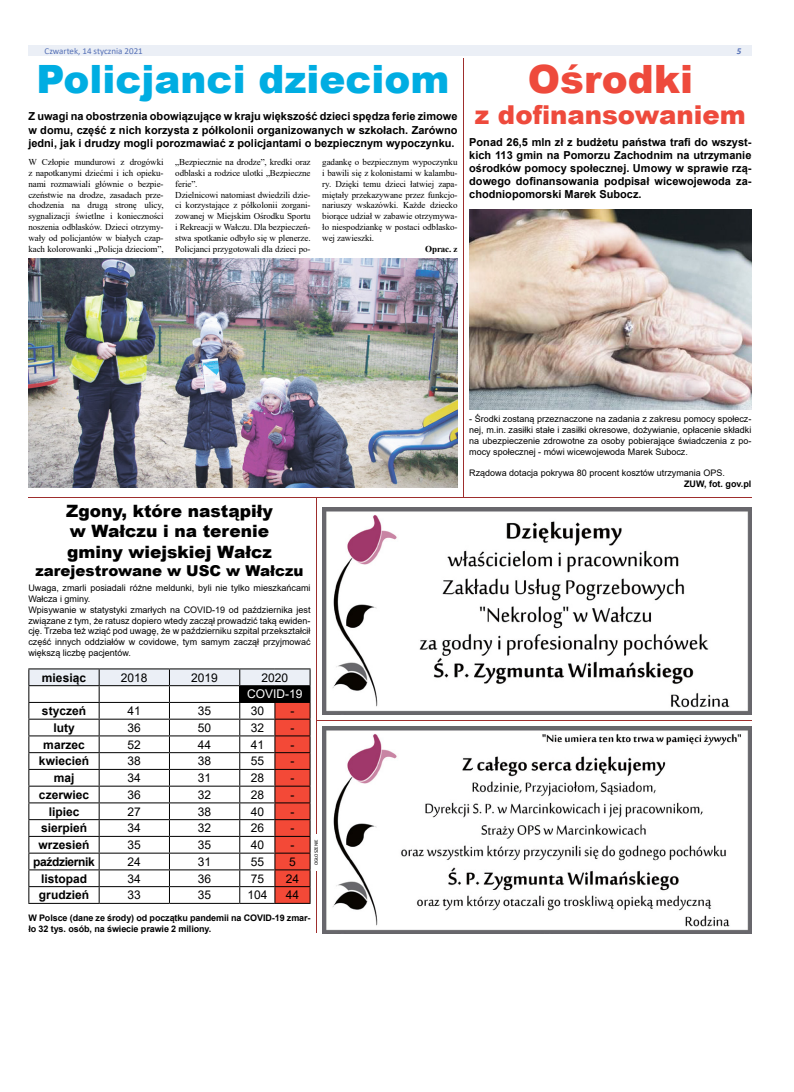
<style>
.page{position:relative;width:794px;height:1092px;background:#fff}
.page>*{position:absolute;margin:0;border:0;box-sizing:border-box;transform-origin:0 0}
.t1{font:900 39px "Arial";color:#00ade2}
.t2{font:900 39px "Arial";color:#ee4a3c}
.t3{font:900 26px "Arial";color:#ee4a3c}
.t4{font:900 17px/20.4px "Arial";color:#000}
.t5{font:900 15px "Arial";color:#000}
.t6{font:12px "Arial";color:#000}
.t7{font:700 12px "Arial";color:#000}
.t8{font:700 12px "Arial";letter-spacing:-.03em;color:#000}
.t9{font:12px "Arial";color:#fff}
.t10{font:700 11px/13.2px "Arial";color:#000;text-align:justify}
.t11{font:9px/10.8px "Times New Roman";letter-spacing:-.01em;color:#000;text-align:justify}
.t12{font:9px/10.8px "Arial";color:#000;text-align:justify}
.t13{font:700 9px/10.8px "Arial";letter-spacing:-.01em;color:#000}
.t14{font:9px "Calibri";color:#5570b6}
.t15{font:700 9px "Times New Roman";letter-spacing:-.01em;color:#000}
.t16{font:italic 700 9px "Calibri";color:#5570b6}
.t17{font:5px "Calibri";color:#000}
</style>
<div class="page">
<div style="left:28px;top:45px;width:723px;height:11px;background:#ebeff6"></div>
<hr style="left:28px;top:497px;width:723px;height:1px;background:#9e2e2d">
<hr style="left:316px;top:720px;width:435px;height:1px;background:#9e2e2d">
<hr style="left:316px;top:497px;width:1px;height:436px;background:#9e2e2d">
<img style="left:322px;top:726px;width:429px;height:207px">
<img style="left:322px;top:507px;width:429px;height:207px">
<img style="left:28px;top:259px;width:429px;height:229px">
<hr style="left:463px;top:59px;width:1px;height:439px;background:#9e2e2d">
<img style="left:469px;top:210px;width:282px;height:200px">
<hr style="left:28px;top:668px;width:71px;height:1px;background:#000">
<hr style="left:99px;top:668px;width:70px;height:1px;background:#000">
<hr style="left:169px;top:668px;width:71px;height:1px;background:#000">
<hr style="left:240px;top:668px;width:35px;height:1px;background:#000">
<hr style="left:275px;top:668px;width:35px;height:1px;background:#000">
<svg style="left:28px;top:669px;width:282px;height:233px"></svg>
<hr style="left:28px;top:902px;width:71px;height:1px;background:#000">
<hr style="left:99px;top:902px;width:70px;height:1px;background:#000">
<hr style="left:169px;top:902px;width:71px;height:1px;background:#000">
<hr style="left:240px;top:902px;width:35px;height:1px;background:#000">
<hr style="left:275px;top:902px;width:35px;height:1px;background:#000">
<hr style="left:314px;top:833px;width:4px;height:37px;background:#fff">
<p class="t14" style="left:45px;top:44px;width:100px">Czwartek, 14 stycznia 2021</p>
<p class="t16" style="left:736px;top:44px;width:6px">5</p>
<h1 class="t1" style="left:36px;top:51px;width:414px">Policjanci dzieciom</h1>
<p class="t10" style="left:28px;top:110px;width:431px">Z uwagi na obostrzenia obowiązujące w kraju większość dzieci spędza ferie zimowe w domu, część z nich korzysta z półkolonii organizowanych w szkołach. Zarówno jedni, jak i drudzy mogli porozmawiać z policjantami o bezpiecznym wypoczynku.</p>
<p class="t11" style="left:28px;top:156px;width:137px">W Człopie mundurowi z drogówki z napotkanymi dziećmi i ich opieku&shy;nami rozmawiali głównie o bezpie&shy;czeństwie na drodze, zasadach prze&shy;chodzenia na drugą stronę ulicy, sygnalizacji świetlne i konieczności noszenia odblasków. Dzieci otrzymy&shy;wały od policjantów w białych czap&shy;kach kolorowanki „Policja dzieciom”,</p>
<p class="t11" style="left:175px;top:156px;width:137px;text-align:left">„Bezpiecznie na drodze”, kredki oraz odblaski a rodzice ulotki „Bezpieczne ferie”.<br>Dzielnicowi natomiast dwiedzili dzie&shy;ci korzystające z półkolonii zorgani&shy;zowanej w Miejskim Ośrodku Sportu i Rekreacji w Wałczu. Dla bezpieczeń&shy;stwa spotkanie odbyło się w plenerze.<br>Policjanci przygotowali dla dzieci po-</p>
<p class="t11" style="left:322px;top:156px;width:137px">gadankę o bezpiecznym wypoczynku i bawili się z kolonistami w kalambu&shy;ry. Dzięki temu dzieci łatwiej zapa&shy;miętały przekazywane przez funkcjo&shy;nariuszy wskazówki. Każde dziecko biorące udział w zabawie otrzymywa&shy;ło niespodziankę w postaci odblasko&shy;wej zawieszki.</p>
<h1 class="t2" style="left:527px;top:51px;width:167px">Ośrodki</h1>
<h2 class="t3" style="left:475px;top:96px;width:272px">z dofinansowaniem</h2>
<p class="t10" style="left:469px;top:135px;width:284px">Ponad 26,5 mln zł z budżetu państwa trafi do wszyst&shy;kich 113 gmin na Pomorzu Zachodnim na utrzymanie ośrodków pomocy społecznej. Umowy w sprawie rzą&shy;dowego dofinansowania podpisał wicewojewoda za&shy;chodniopomorski Marek Subocz.</p>
<p class="t15" style="left:425px;top:242px;width:34px">Oprac. z</p>
<h3 class="t4" style="left:66px;top:500px;width:208px">Zgony, które nastąpiły w Wałczu i na terenie gminy wiejskiej Wałcz</h3>
<h3 class="t5" style="left:35px;top:559px;width:270px">zarejestrowane w USC w Wałczu</h3>
<p class="t12" style="left:28px;top:582px;width:284px;text-align:left">Uwaga, zmarli posiadali różne meldunki, byli nie tylko mieszkańcami Wałcza i gminy.<br>Wpisywanie w statystyki zmarłych na COVID-19 od października jest związane z tym, że ratusz dopiero wtedy zaczął prowadzić taką ewiden&shy;cję. Trzeba też wziąć pod uwagę, że w październiku szpital przekształcił część innych oddziałów w covidowe, tym samym zaczął przyjmować większą liczbę pacjentów.</p>
<h3 class="t7" style="left:42px;top:669px;width:46px">miesiąc</h3>
<h3 class="t6" style="left:121px;top:669px;width:28px">2018</h3>
<h3 class="t6" style="left:191px;top:669px;width:28px">2019</h3>
<h3 class="t6" style="left:261px;top:669px;width:28px">2020</h3>
<h3 class="t9" style="left:247px;top:686px;width:57px">COVID-19</h3>
<h3 class="t7" style="left:42px;top:702px;width:46px">styczeń</h3>
<h3 class="t6" style="left:128px;top:702px;width:15px">41</h3>
<h3 class="t6" style="left:198px;top:702px;width:15px">35</h3>
<h3 class="t6" style="left:251px;top:702px;width:15px">30</h3>
<h3 class="t6" style="left:290px;top:702px;width:5px">-</h3>
<h3 class="t7" style="left:53px;top:719px;width:23px">luty</h3>
<h3 class="t6" style="left:128px;top:719px;width:15px">36</h3>
<h3 class="t6" style="left:198px;top:719px;width:15px">50</h3>
<h3 class="t6" style="left:251px;top:719px;width:15px">32</h3>
<h3 class="t6" style="left:290px;top:719px;width:5px">-</h3>
<h3 class="t7" style="left:43px;top:736px;width:43px">marzec</h3>
<h3 class="t6" style="left:128px;top:736px;width:15px">52</h3>
<h3 class="t6" style="left:198px;top:736px;width:15px">44</h3>
<h3 class="t6" style="left:251px;top:736px;width:15px">41</h3>
<h3 class="t6" style="left:290px;top:736px;width:5px">-</h3>
<h3 class="t7" style="left:39px;top:752px;width:52px">kwiecień</h3>
<h3 class="t6" style="left:128px;top:752px;width:15px">38</h3>
<h3 class="t6" style="left:198px;top:752px;width:15px">38</h3>
<h3 class="t6" style="left:251px;top:752px;width:15px">55</h3>
<h3 class="t6" style="left:290px;top:752px;width:5px">-</h3>
<h3 class="t7" style="left:54px;top:769px;width:22px">maj</h3>
<h3 class="t6" style="left:128px;top:769px;width:15px">34</h3>
<h3 class="t6" style="left:198px;top:769px;width:15px">31</h3>
<h3 class="t6" style="left:251px;top:769px;width:15px">28</h3>
<h3 class="t6" style="left:290px;top:769px;width:5px">-</h3>
<h3 class="t7" style="left:39px;top:786px;width:52px">czerwiec</h3>
<h3 class="t6" style="left:128px;top:786px;width:15px">36</h3>
<h3 class="t6" style="left:198px;top:786px;width:15px">32</h3>
<h3 class="t6" style="left:251px;top:786px;width:15px">28</h3>
<h3 class="t6" style="left:290px;top:786px;width:5px">-</h3>
<h3 class="t7" style="left:49px;top:803px;width:32px">lipiec</h3>
<h3 class="t6" style="left:128px;top:803px;width:15px">27</h3>
<h3 class="t6" style="left:198px;top:803px;width:15px">38</h3>
<h3 class="t6" style="left:251px;top:803px;width:15px">40</h3>
<h3 class="t6" style="left:290px;top:803px;width:5px">-</h3>
<h3 class="t7" style="left:41px;top:819px;width:48px">sierpień</h3>
<h3 class="t6" style="left:128px;top:819px;width:15px">34</h3>
<h3 class="t6" style="left:198px;top:819px;width:15px">32</h3>
<h3 class="t6" style="left:251px;top:819px;width:15px">26</h3>
<h3 class="t6" style="left:290px;top:819px;width:5px">-</h3>
<h3 class="t7" style="left:39px;top:836px;width:52px">wrzesień</h3>
<h3 class="t6" style="left:128px;top:836px;width:15px">35</h3>
<h3 class="t6" style="left:198px;top:836px;width:15px">35</h3>
<h3 class="t6" style="left:251px;top:836px;width:15px">40</h3>
<h3 class="t6" style="left:290px;top:836px;width:5px">-</h3>
<h3 class="t8" style="left:33px;top:853px;width:63px">październik</h3>
<h3 class="t6" style="left:128px;top:853px;width:15px">24</h3>
<h3 class="t6" style="left:198px;top:853px;width:15px">31</h3>
<h3 class="t6" style="left:251px;top:853px;width:15px">55</h3>
<h3 class="t6" style="left:289px;top:853px;width:8px">5</h3>
<h3 class="t7" style="left:41px;top:869px;width:48px">listopad</h3>
<h3 class="t6" style="left:128px;top:870px;width:15px">34</h3>
<h3 class="t6" style="left:198px;top:870px;width:15px">36</h3>
<h3 class="t6" style="left:251px;top:870px;width:15px">75</h3>
<h3 class="t6" style="left:286px;top:870px;width:15px">24</h3>
<h3 class="t7" style="left:39px;top:886px;width:52px">grudzień</h3>
<h3 class="t6" style="left:128px;top:886px;width:15px">33</h3>
<h3 class="t6" style="left:198px;top:886px;width:15px">35</h3>
<h3 class="t6" style="left:247px;top:886px;width:22px">104</h3>
<h3 class="t6" style="left:286px;top:886px;width:15px">44</h3>
<p class="t13" style="left:28px;top:912px;width:284px">W Polsce (dane ze środy) od początku pandemii na COVID-19 zmar&shy;ło 32 tys. osób, na świecie prawie 2 miliony.</p>
<p class="t17" style="left:313px;top:865px;width:27px;rotate:-90deg">OGŁOSZENIE</p>
<p class="t12" style="left:469px;top:413px;width:284px">- Środki zostaną przeznaczone na zadania z zakresu pomocy społecz&shy;nej, m.in. zasiłki stałe i zasiłki okresowe, dożywianie, opłacenie składki na ubezpieczenie zdrowotne za osoby pobierające świadczenia z po&shy;mocy społecznej - mówi wicewojewoda Marek Subocz.</p>
<p class="t12" style="left:469px;top:467px;width:257px">Rządowa dotacja pokrywa 80 procent kosztów utrzymania OPS.</p>
<p class="t13" style="left:684px;top:478px;width:69px">ZUW, fot. gov.pl</p>
</div>
